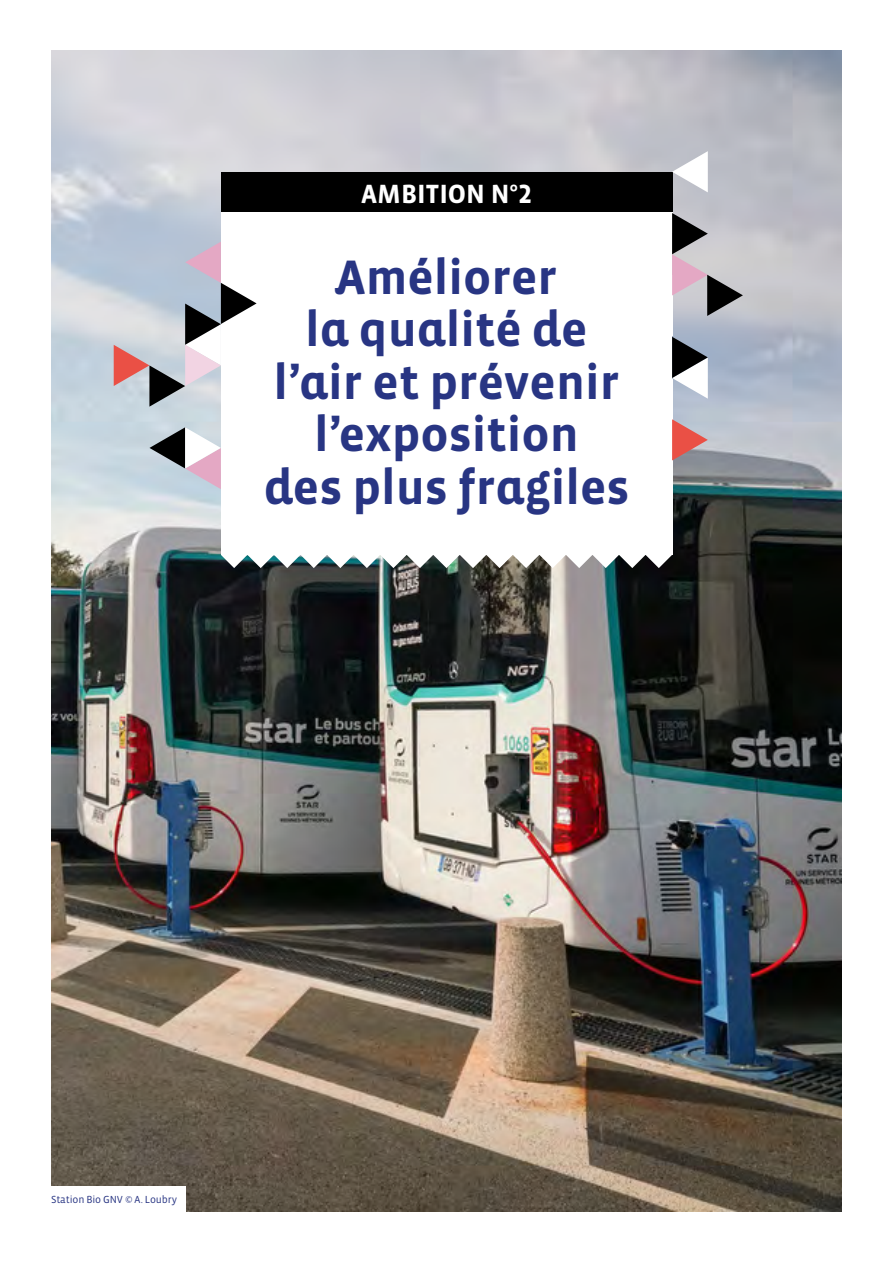
<style>
.page{position:relative;width:893px;height:1263px;background:#fff}
.page>*{position:absolute;margin:0;border:0;box-sizing:border-box;transform-origin:0 0}
.t1{font:700 49.5px/52.5px "Vista Sans Alt";color:#283583;text-align:center}
.t2{font:700 27px "Vista Sans OT";color:#fff}
.t3{font:10.5px "Vista Sans OT";letter-spacing:-.01em;color:#283583}
</style>
<div class="page">
<img style="left:51px;top:51px;width:791px;height:1161px">
<img style="left:221px;top:555px;width:451px;height:13px">
<div style="left:221px;top:172px;width:451px;height:383px;background:#fff"></div>
<div style="left:221px;top:172px;width:451px;height:40px;background:#000"></div>
<svg style="left:672px;top:419px;width:36px;height:41px"></svg>
<svg style="left:672px;top:151px;width:36px;height:41px"></svg>
<svg style="left:672px;top:213px;width:71px;height:103px;background:#a49da4"></svg>
<svg style="left:672px;top:337px;width:36px;height:62px"></svg>
<svg style="left:114px;top:242px;width:143px;height:165px"></svg>
<svg style="left:149px;top:427px;width:72px;height:62px"></svg>
<div style="left:51px;top:1186px;width:135px;height:26px;background:#fff"></div>
<p class="t2" style="left:361px;top:180px;width:172px">AMBITION N°2</p>
<p class="t1" style="left:264px;top:252px;width:367px">Améliorer<br>la qualité de l’air et prévenir l’exposition<br>des plus fragiles</p>
<p class="t3" style="left:51px;top:1194px;width:128px">Station Bio GNV © A. Loubry</p>
</div>
